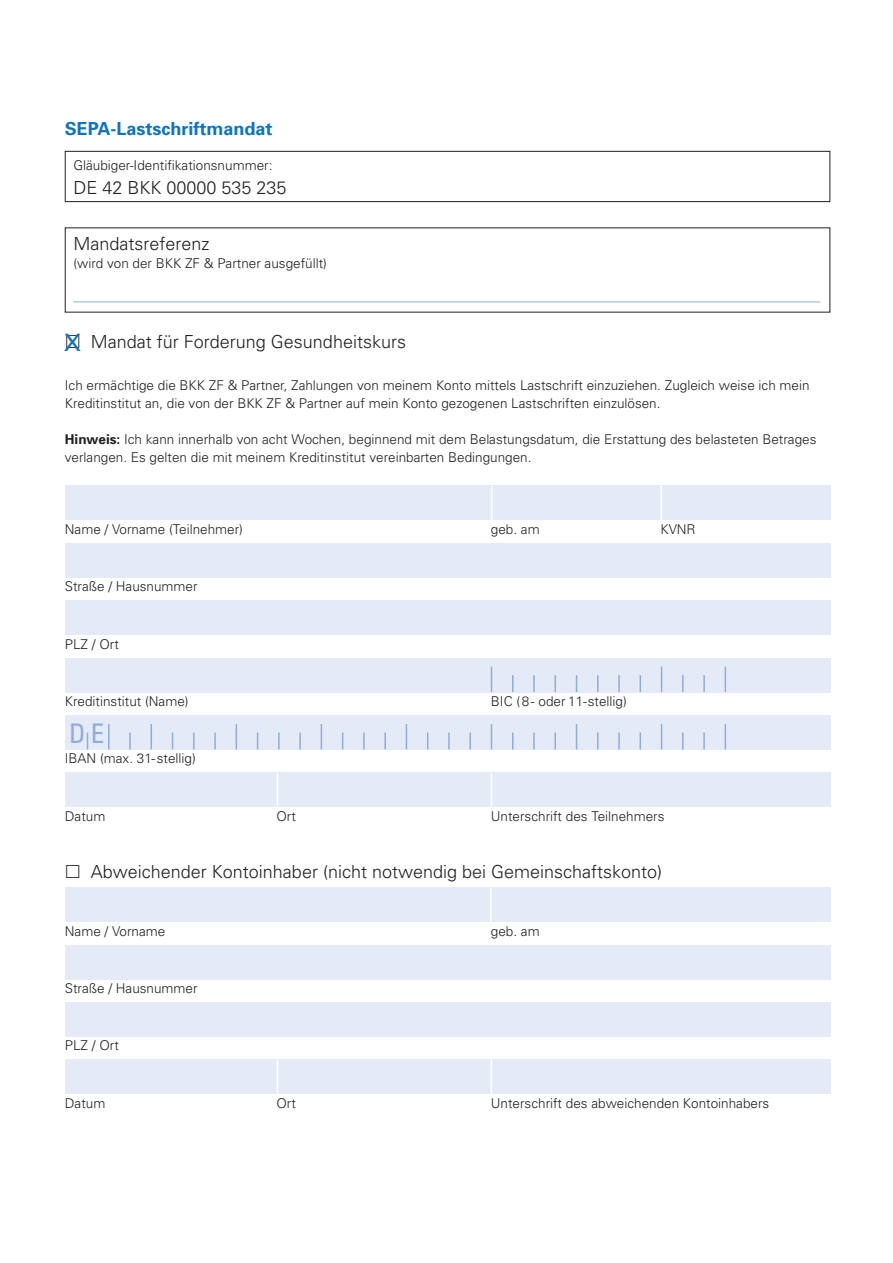
<style>
.page{position:relative;width:893px;height:1263px;background:#fff}
.page>*{position:absolute;margin:0;border:0;box-sizing:border-box;transform-origin:0 0}
.t1{font:condensed 27px "Univers";color:#90acd8}
.t2{font:24px "Univers";color:#1074bc}
.t3{font:300 18px "Univers";color:#231f20}
.t4{font:700 18px "Univers";color:#1074bc}
.t5{font:300 13.5px/18px "Univers";color:#231f20}
.s1{font-weight:700}
</style>
<div class="page">
<div style="left:65px;top:486px;width:765px;height:34px;background:#e5ebf6"></div>
<div style="left:65px;top:543px;width:765px;height:34px;background:#e5ebf6"></div>
<div style="left:65px;top:601px;width:765px;height:34px;background:#e5ebf6"></div>
<div style="left:65px;top:658px;width:765px;height:34px;background:#e5ebf6"></div>
<div style="left:65px;top:715px;width:765px;height:34px;background:#e5ebf6"></div>
<div style="left:65px;top:773px;width:765px;height:34px;background:#e5ebf6"></div>
<div style="left:65px;top:888px;width:765px;height:34px;background:#e5ebf6"></div>
<div style="left:65px;top:945px;width:765px;height:34px;background:#e5ebf6"></div>
<div style="left:65px;top:1002px;width:765px;height:34px;background:#e5ebf6"></div>
<div style="left:65px;top:1060px;width:765px;height:34px;background:#e5ebf6"></div>
<div style="left:65px;top:151px;width:765px;height:51px;border:1px solid #231f20"></div>
<hr style="left:73px;top:302px;width:747px;height:1px;background:#90acd8">
<svg style="left:491px;top:666px;width:1px;height:26px"></svg>
<svg style="left:512px;top:675px;width:1px;height:17px"></svg>
<svg style="left:533px;top:675px;width:2px;height:17px"></svg>
<svg style="left:554px;top:675px;width:2px;height:17px"></svg>
<svg style="left:576px;top:675px;width:1px;height:17px"></svg>
<svg style="left:597px;top:675px;width:2px;height:17px"></svg>
<svg style="left:618px;top:675px;width:2px;height:17px"></svg>
<svg style="left:640px;top:675px;width:1px;height:17px"></svg>
<svg style="left:661px;top:666px;width:1px;height:26px"></svg>
<svg style="left:682px;top:675px;width:2px;height:17px"></svg>
<svg style="left:703px;top:675px;width:2px;height:17px"></svg>
<svg style="left:725px;top:666px;width:1px;height:26px"></svg>
<svg style="left:87px;top:732px;width:1px;height:17px"></svg>
<hr style="left:108px;top:724px;width:2px;height:25px;background:#90acd8">
<svg style="left:129px;top:732px;width:2px;height:17px"></svg>
<svg style="left:151px;top:724px;width:1px;height:25px"></svg>
<svg style="left:172px;top:732px;width:1px;height:17px"></svg>
<svg style="left:193px;top:732px;width:2px;height:17px"></svg>
<svg style="left:214px;top:732px;width:2px;height:17px"></svg>
<svg style="left:236px;top:724px;width:1px;height:25px"></svg>
<svg style="left:257px;top:732px;width:1px;height:17px"></svg>
<svg style="left:278px;top:732px;width:2px;height:17px"></svg>
<svg style="left:299px;top:732px;width:2px;height:17px"></svg>
<svg style="left:321px;top:724px;width:1px;height:25px"></svg>
<svg style="left:342px;top:732px;width:1px;height:17px"></svg>
<svg style="left:363px;top:732px;width:2px;height:17px"></svg>
<svg style="left:384px;top:732px;width:2px;height:17px"></svg>
<svg style="left:406px;top:724px;width:1px;height:25px"></svg>
<svg style="left:427px;top:732px;width:1px;height:17px"></svg>
<svg style="left:448px;top:732px;width:2px;height:17px"></svg>
<svg style="left:469px;top:732px;width:2px;height:17px"></svg>
<svg style="left:491px;top:724px;width:1px;height:25px"></svg>
<svg style="left:512px;top:732px;width:1px;height:17px"></svg>
<svg style="left:533px;top:732px;width:2px;height:17px"></svg>
<svg style="left:554px;top:732px;width:2px;height:17px"></svg>
<svg style="left:576px;top:724px;width:1px;height:25px"></svg>
<svg style="left:597px;top:732px;width:1px;height:17px"></svg>
<svg style="left:618px;top:732px;width:2px;height:17px"></svg>
<svg style="left:640px;top:732px;width:1px;height:17px"></svg>
<svg style="left:661px;top:724px;width:1px;height:25px"></svg>
<svg style="left:682px;top:732px;width:2px;height:17px"></svg>
<svg style="left:703px;top:732px;width:2px;height:17px"></svg>
<svg style="left:725px;top:724px;width:1px;height:25px"></svg>
<hr style="left:277px;top:773px;width:1px;height:34px;background:#fff">
<hr style="left:491px;top:773px;width:1px;height:34px;background:#fff">
<hr style="left:277px;top:1060px;width:1px;height:34px;background:#fff">
<hr style="left:491px;top:1060px;width:1px;height:34px;background:#fff">
<hr style="left:490px;top:888px;width:2px;height:34px;background:#fff">
<hr style="left:491px;top:486px;width:2px;height:34px;background:#fff">
<hr style="left:660px;top:486px;width:2px;height:34px;background:#fff">
<h3 class="t4" style="left:65px;top:117px;width:209px">SEPA-Lastschriftmandat</h3>
<p class="t5" style="left:73px;top:156px;width:201px">Gläubiger-Identifikationsnummer:</p>
<h3 class="t3" style="left:73px;top:177px;width:215px">DE 42 BKK 00000 535 235</h3>
<h3 class="t3" style="left:73px;top:233px;width:138px">Mandatsreferenz</h3>
<p class="t5" style="left:73px;top:254px;width:255px">(wird von der BKK ZF &amp; Partner ausgefüllt)</p>
<h2 class="t2" style="left:64px;top:328px;width:19px">X</h2>
<h3 class="t3" style="left:91px;top:331px;width:317px">Mandat für Forderung Gesundheitskurs</h3>
<p class="t5" style="left:65px;top:376px;width:746px">Ich ermächtige die BKK ZF &amp; Partner, Zahlungen von meinem Konto mittels Lastschrift einzuziehen. Zugleich weise ich mein<br>Kreditinstitut an, die von der BKK ZF &amp; Partner auf mein Konto gezogenen Lastschriften einzulösen.</p>
<p class="t5" style="left:65px;top:430px;width:753px"><span class="s1">Hinweis:</span> Ich kann innerhalb von acht Wochen, beginnend mit dem Belastungsdatum, die Erstattung des belasteten Betrages verlangen. Es gelten die mit meinem Kreditinstitut vereinbarten Bedingungen.</p>
<p class="t5" style="left:65px;top:520px;width:180px">Name / Vorname (Teilnehmer)</p>
<p class="t5" style="left:491px;top:520px;width:50px">geb. am</p>
<p class="t5" style="left:660px;top:520px;width:37px">KVNR</p>
<p class="t5" style="left:65px;top:577px;width:134px">Straße / Hausnummer</p>
<p class="t5" style="left:65px;top:635px;width:56px">PLZ / Ort</p>
<p class="t5" style="left:65px;top:692px;width:125px">Kreditinstitut (Name)</p>
<p class="t5" style="left:491px;top:692px;width:137px">BIC (8- oder 11-stellig)</p>
<h1 class="t1" style="left:69px;top:717px;width:37px">D E</h1>
<p class="t5" style="left:65px;top:750px;width:133px">IBAN (max. 31- stellig)</p>
<p class="t5" style="left:65px;top:807px;width:42px">Datum</p>
<p class="t5" style="left:276px;top:807px;width:21px">Ort</p>
<p class="t5" style="left:491px;top:807px;width:175px">Unterschrift des Teilnehmers</p>
<h3 class="t3" style="left:91px;top:861px;width:573px">Abweichender Kontoinhaber (nicht notwendig bei Gemeinschaftskonto)</h3>
<p class="t5" style="left:65px;top:922px;width:102px">Name / Vorname</p>
<p class="t5" style="left:491px;top:922px;width:50px">geb. am</p>
<p class="t5" style="left:65px;top:979px;width:134px">Straße / Hausnummer</p>
<p class="t5" style="left:65px;top:1037px;width:56px">PLZ / Ort</p>
<p class="t5" style="left:65px;top:1094px;width:42px">Datum</p>
<p class="t5" style="left:276px;top:1094px;width:21px">Ort</p>
<p class="t5" style="left:491px;top:1094px;width:280px">Unterschrift des abweichenden Kontoinhabers</p>
</div>
